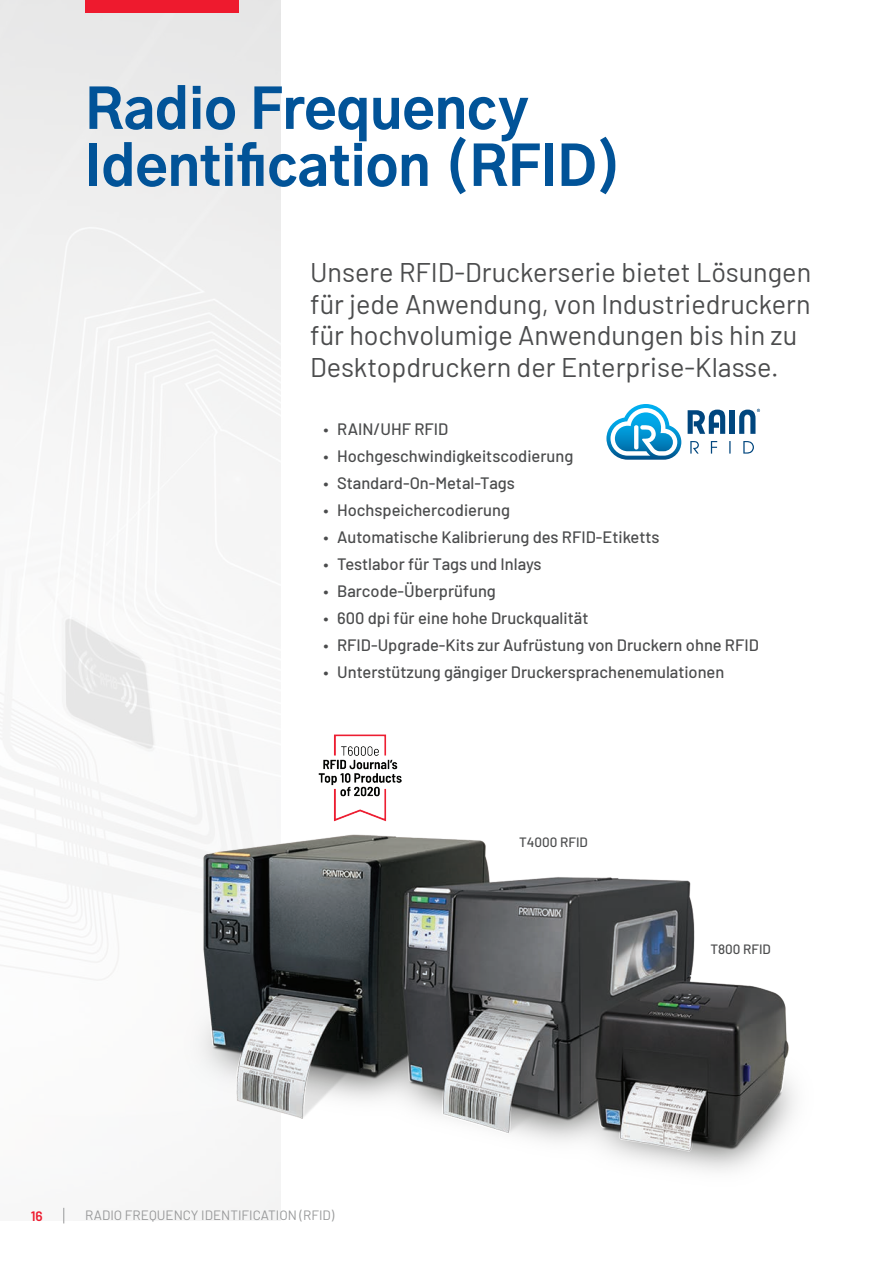
<style>
.page{position:relative;width:893px;height:1263px;background:#fff}
.page>*{position:absolute;margin:0;border:0;box-sizing:border-box;transform-origin:0 0}
.t1{font:800 54px/57px "Gothic A1";color:#015398}
.t2{font:27px/31.5px "Barlow";color:#4b4c4d}
.t3{font:500 16.5px "Barlow";color:#4b4c4d}
.t4{font:600 13.65px "Barlow";color:#ee1a2e}
.t5{font:13.5px "Barlow";color:#98999a}
.t6{font:500 13.5px "Barlow";color:#4b4c4d}
</style>
<div class="page">
<img style="left:0;top:0;width:281px;height:1220px">
<img style="left:158px;top:761px;width:637px;height:446px">
<img style="left:294px;top:734px;width:131px;height:89px">
<svg style="left:690px;top:441px;width:64px;height:13px"></svg>
<svg style="left:688px;top:410px;width:37px;height:24px"></svg>
<div style="left:730px;top:410px;width:5px;height:24px;background:#00467e"></div>
<svg style="left:606px;top:404px;width:75px;height:56px"></svg>
<svg style="left:634px;top:425px;width:4px;height:24px"></svg>
<svg style="left:739px;top:409px;width:21px;height:25px"></svg>
<svg style="left:63px;top:1208px;width:1px;height:15px"></svg>
<div style="left:85px;top:0;width:153px;height:13px;background:#ee1a2e"></div>
<h1 class="t1" style="left:85px;top:78px;width:539px">Radio Frequency<br>Identification (RFID)</h1>
<h2 class="t2" style="left:310px;top:255px;width:503px">Unsere RFID-Druckerserie bietet Lösungen für jede Anwendung, von Industriedruckern für hochvolumige Anwendungen bis hin zu Desktopdruckern der Enterprise-Klasse.</h2>
<p class="t3" style="left:324px;top:417px;width:126px">• RAIN/UHF RFID</p>
<p class="t3" style="left:324px;top:444px;width:251px">• Hochgeschwindigkeitscodierung</p>
<p class="t3" style="left:324px;top:471px;width:193px">• Standard-On-Metal-Tags</p>
<p class="t3" style="left:324px;top:498px;width:188px">• Hochspeichercodierung</p>
<p class="t3" style="left:324px;top:525px;width:337px">• Automatische Kalibrierung des RFID-Etiketts</p>
<p class="t3" style="left:324px;top:552px;width:219px">• Testlabor für Tags und Inlays</p>
<p class="t3" style="left:324px;top:579px;width:174px">• Barcode-Überprüfung</p>
<p class="t3" style="left:324px;top:606px;width:266px">• 600 dpi für eine hohe Druckqualität</p>
<p class="t3" style="left:324px;top:633px;width:437px">• RFID-Upgrade-Kits zur Aufrüstung von Druckern ohne RFID</p>
<p class="t3" style="left:324px;top:660px;width:402px">• Unterstützung gängiger Druckersprachenemulationen</p>
<p class="t6" style="left:519px;top:832px;width:70px">T4000 RFID</p>
<p class="t6" style="left:710px;top:939px;width:62px">T800 RFID</p>
<p class="t4" style="left:31px;top:1205px;width:14px">16</p>
<p class="t5" style="left:85px;top:1206px;width:251px">RADIO FREQUENCY IDENTIFICATION (RFID)</p>
</div>
